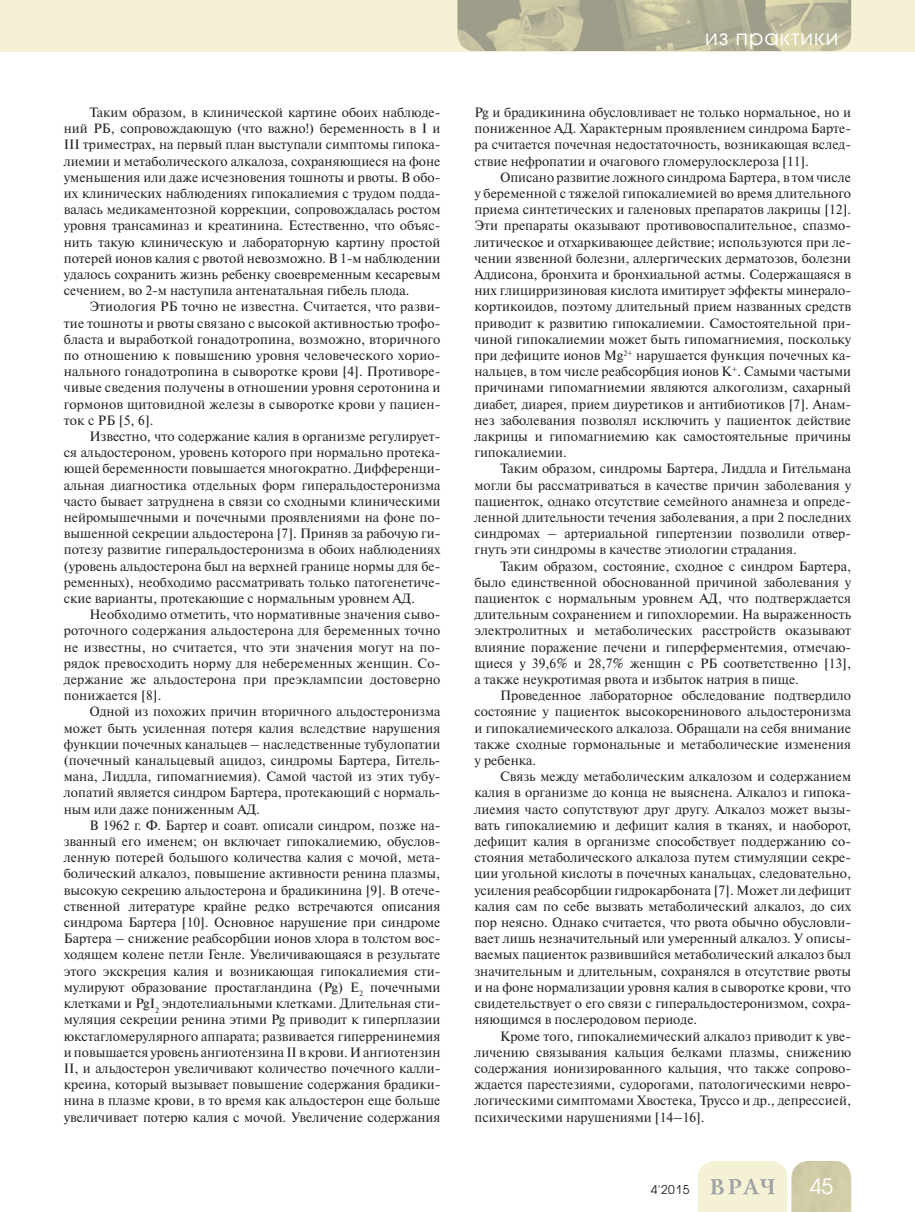
<style>
.page{position:relative;width:915px;height:1212px;background:#fff}
.page>*{position:absolute;margin:0;border:0;box-sizing:border-box;transform-origin:0 0}
.t1{font:21px "Avant Garde Gothic C";letter-spacing:.05em;color:#fff}
.t2{font:13.5px/16.2px "Newton C";color:#231f20;text-align:justify}
.t3{font:12px "Avant Garde Gothic C";color:#231f20}
</style>
<div class="page">
<div style="left:0;top:0;width:914px;height:51px;background:#f5f1d5"></div>
<svg style="left:698px;top:1161px;width:152px;height:51px"></svg>
<img style="left:457px;top:0;width:393px;height:51px">
<p class="t2" style="left:64px;top:106px;width:378px;text-indent:26px">Таким образом, в клинической картине обоих наблюде&shy;ний РБ, сопровождающую (что важно!) беременность в I и III триместрах, на первый план выступали симптомы гипока&shy;лиемии и метаболического алкалоза, сохраняющиеся на фоне уменьшения или даже исчезновения тошноты и рвоты. В обо&shy;их клинических наблюдениях гипокалиемия с трудом подда&shy;валась медикаментозной коррекции, сопровождалась ростом уровня трансаминаз и креатинина. Естественно, что объяс&shy;нить такую клиническую и лабораторную картину простой потерей ионов калия с рвотой невозможно. В 1-м наблюдении удалось сохранить жизнь ребенку своевременным кесаревым сечением, во 2-м наступила антенатальная гибель плода.</p>
<p class="t2" style="left:64px;top:300px;width:378px;text-indent:26px">Этиология РБ точно не известна. Считается, что разви&shy;тие тошноты и рвоты связано с высокой активностью трофо&shy;бласта и выработкой гонадотропина, возможно, вторичного по отношению к повышению уровня человеческого хорио&shy;нального гонадотропина в сыворотке крови [4]. Противоре&shy;чивые сведения получены в отношении уровня серотонина и гормонов щитовидной железы в сыворотке крови у пациен&shy;ток с РБ [5, 6].</p>
<p class="t2" style="left:64px;top:430px;width:378px;text-indent:26px">Известно, что содержание калия в организме регулирует&shy;ся альдостероном, уровень которого при нормально протека&shy;ющей беременности повышается многократно. Дифференци&shy;альная диагностика отдельных форм гиперальдостеронизма часто бывает затруднена в связи со сходными клиническими нейромышечными и почечными проявлениями на фоне по&shy;вышенной секреции альдостерона [7]. Приняв за рабочую ги&shy;потезу развитие гиперальдостеронизма в обоих наблюдениях (уровень альдостерона был на верхней границе нормы для бе&shy;ременных), необходимо рассматривать только патогенетиче&shy;ские варианты, протекающие с нормальным уровнем АД.</p>
<p class="t2" style="left:64px;top:608px;width:378px;text-indent:26px">Необходимо отметить, что нормативные значения сыво&shy;роточного содержания альдостерона для беременных точно не известны, но считается, что эти значения могут на по&shy;рядок превосходить норму для небеременных женщин. Со&shy;держание же альдостерона при преэклампсии достоверно понижается [8].</p>
<p class="t2" style="left:64px;top:705px;width:378px;text-indent:26px">Одной из похожих причин вторичного альдостеронизма может быть усиленная потеря калия вследствие нарушения функции почечных канальцев – наследственные тубулопатии (почечный канальцевый ацидоз, синдромы Бартера, Гитель&shy;мана, Лиддла, гипомагниемия). Самой частой из этих тубу&shy;лопатий является синдром Бартера, протекающий с нормаль&shy;ным или даже пониженным АД.</p>
<p class="t2" style="left:64px;top:818px;width:378px;text-indent:26px">В 1962 г. Ф. Бартер и соавт. описали синдром, позже на&shy;званный его именем; он включает гипокалиемию, обуслов&shy;ленную потерей большого количества калия с мочой, мета&shy;болический алкалоз, повышение активности ренина плазмы, высокую секрецию альдостерона и брадикинина [9]. В отече&shy;ственной литературе крайне редко встречаются описания синдрома Бартера [10]. Основное нарушение при синдроме Бартера – снижение реабсорбции ионов хлора в толстом вос&shy;ходящем колене петли Генле. Увеличивающаяся в результате этого экскреция калия и возникающая гипокалиемия сти&shy;мулируют образование простагландина (Pg) E<sub>2</sub> почечными клетками и PgI<sub>2</sub> эндотелиальными клетками. Длительная сти&shy;муляция секреции ренина этими Pg приводит к гиперплазии юкстагломерулярного аппарата; развивается гиперренинемия и повышается уровень ангиотензина II в крови. И ангиотензин II, и альдостерон увеличивают количество почечного калли&shy;креина, который вызывает повышение содержания брадики&shy;нина в плазме крови, в то время как альдостерон еще больше увеличивает потерю калия с мочой. Увеличение содержания</p>
<h1 class="t1" style="left:704px;top:27px;width:135px">из практики</h1>
<p class="t2" style="left:474px;top:106px;width:378px">Pg и брадикинина обусловливает не только нормальное, но и пониженное АД. Характерным проявлением синдрома Барте&shy;ра считается почечная недостаточность, возникающая вслед&shy;ствие нефропатии и очагового гломерулосклероза [11].</p>
<p class="t2" style="left:474px;top:170px;width:378px;text-indent:26px">Описано развитие ложного синдрома Бартера, в том числе у беременной с тяжелой гипокалиемией во время длительного приема синтетических и галеновых препаратов лакрицы [12].<br>Эти препараты оказывают противовоспалительное, спазмо&shy;литическое и отхаркивающее действие; используются при ле&shy;чении язвенной болезни, аллергических дерматозов, болезни Аддисона, бронхита и бронхиальной астмы. Содержащаяся в них глицирризиновая кислота имитирует эффекты минерало&shy;кортикоидов, поэтому длительный прием названных средств приводит к развитию гипокалиемии. Самостоятельной при&shy;чиной гипокалиемии может быть гипомагниемия, поскольку при дефиците ионов Mg<sup>2+</sup> нарушается функция почечных ка&shy;нальцев, в том числе реабсорбция ионов К<sup>+</sup>. Самыми частыми причинами гипомагниемии являются алкоголизм, сахарный диабет, диарея, прием диуретиков и антибиотиков [7]. Анам&shy;нез заболевания позволял исключить у пациенток действие лакрицы и гипомагниемию как самостоятельные причины гипокалиемии.</p>
<p class="t2" style="left:474px;top:462px;width:378px;text-indent:26px">Таким образом, синдромы Бартера, Лиддла и Гительмана могли бы рассматриваться в качестве причин заболевания у пациенток, однако отсутствие семейного анамнеза и опреде&shy;ленной длительности течения заболевания, а при 2 последних синдромах – артериальной гипертензии позволили отвер&shy;гнуть эти синдромы в качестве этиологии страдания.</p>
<p class="t2" style="left:474px;top:559px;width:378px;text-indent:26px">Таким образом, состояние, сходное с синдром Бартера, было единственной обоснованной причиной заболевания у пациенток с нормальным уровнем АД, что подтверждается длительным сохранением и гипохлоремии. На выраженность электролитных и метаболических расстройств оказывают влияние поражение печени и гиперферментемия, отмечаю&shy;щиеся у 39,6% и 28,7% женщин с РБ соответственно [13], а также неукротимая рвота и избыток натрия в пище.</p>
<p class="t2" style="left:474px;top:689px;width:378px;text-indent:26px">Проведенное лабораторное обследование подтвердило состояние у пациенток высокоренинового альдостеронизма и гипокалиемического алкалоза. Обращали на себя внимание также сходные гормональные и метаболические изменения у ребенка.</p>
<p class="t2" style="left:474px;top:770px;width:378px;text-indent:26px">Связь между метаболическим алкалозом и содержанием калия в организме до конца не выяснена. Алкалоз и гипока&shy;лиемия часто сопутствуют друг другу. Алкалоз может вызы&shy;вать гипокалиемию и дефицит калия в тканях, и наоборот, дефицит калия в организме способствует поддержанию со&shy;стояния метаболического алкалоза путем стимуляции секре&shy;ции угольной кислоты в почечных канальцах, следовательно, усиления реабсорбции гидрокарбоната [7]. Может ли дефицит калия сам по себе вызвать метаболический алкалоз, до сих пор неясно. Однако считается, что рвота обычно обусловли&shy;вает лишь незначительный или умеренный алкалоз. У описы&shy;ваемых пациенток развившийся метаболический алкалоз был значительным и длительным, сохранялся в отсутствие рвоты и на фоне нормализации уровня калия в сыворотке крови, что свидетельствует о его связи с гиперальдостеронизмом, сохра&shy;няющимся в послеродовом периоде.</p>
<p class="t2" style="left:474px;top:1029px;width:378px;text-indent:26px">Кроме того, гипокалиемический алкалоз приводит к уве&shy;личению связывания кальция белками плазмы, снижению содержания ионизированного кальция, что также сопрово&shy;ждается парестезиями, судорогами, патологическими невро&shy;логическими симптомами Хвостека, Труссо и др., депрессией, психическими нарушениями [14–16].</p>
<p class="t3" style="left:650px;top:1184px;width:40px">4'2015</p>
<h1 class="t1" style="left:809px;top:1177px;width:25px">45</h1>
</div>
